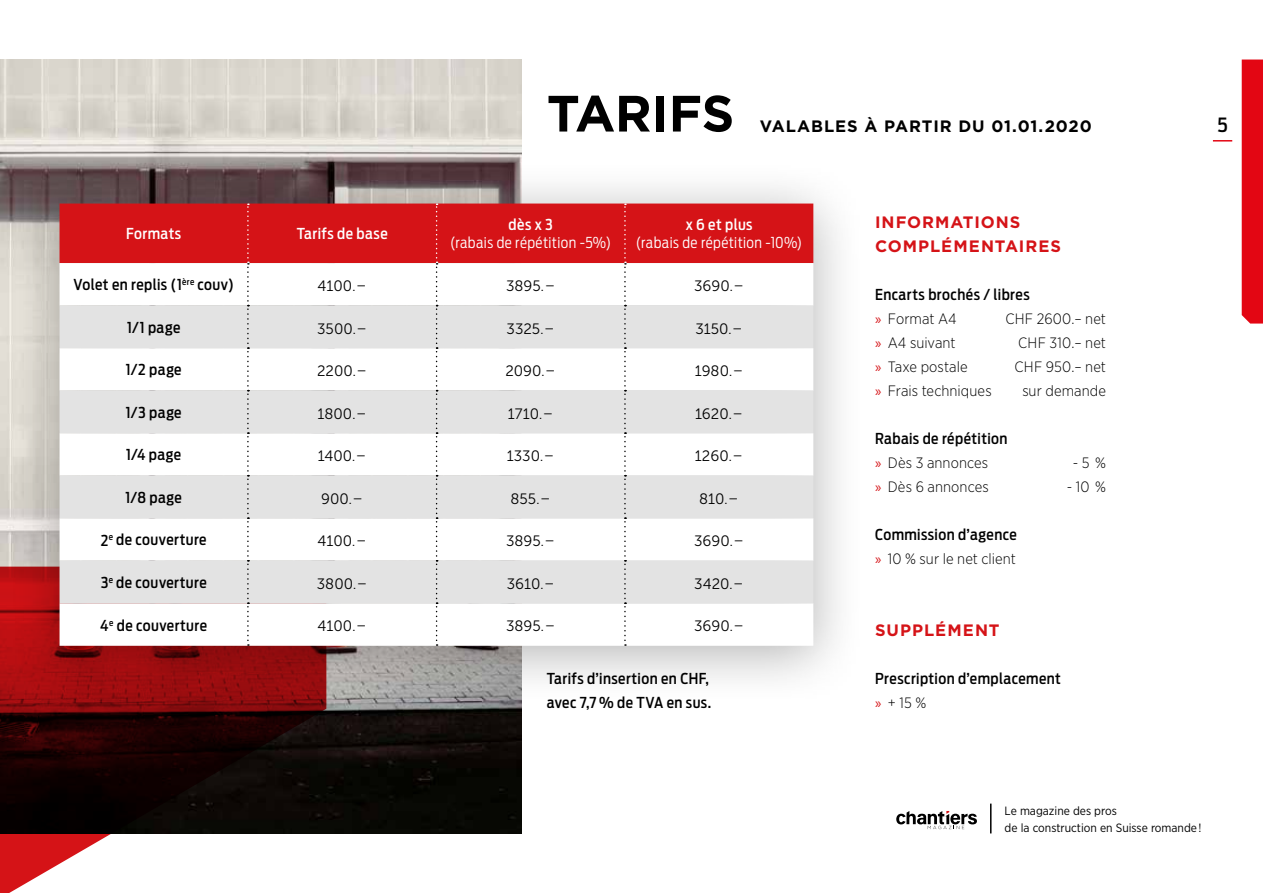
<style>
.page{position:relative;width:1263px;height:893px;background:#fff}
.page>*{position:absolute;margin:0;border:0;box-sizing:border-box;transform-origin:0 0}
.t1{font:700 51px "Gotham";letter-spacing:-.01em;color:#000}
.t2{font:500 19.5px "Antenna Cond";color:#000}
.t3{font:700 16.5px/24px "Gotham";letter-spacing:.06em;color:#d51317}
.t4{font:700 16.5px "Gotham";letter-spacing:.055em;color:#000}
.t5{font:500 15px/24px "Antenna Cond";letter-spacing:.03em;color:#000}
.t6{font:15px "Museo Sans 300";color:#000}
.t7{font:300 15px "Gotham Narrow";letter-spacing:.005em;color:#000}
.t8{font:300 15px "Antenna Cond";letter-spacing:.03em;color:#fff}
.t9{font:500 15px "Antenna Cond";letter-spacing:.03em;color:#fff}
.t10{font:12px/16.5px "Gotham Narrow";color:#000}
.s1{font-family:"Myriad Pro";font-weight:400;color:#d51317}
</style>
<div class="page">
<img style="left:0;top:60px;width:521px;height:774px">
<svg style="left:0;top:567px;width:326px;height:326px"></svg>
<div style="left:7px;top:160px;width:859px;height:547px;background:#000;opacity:.3"></div>
<svg style="left:60px;top:204px;width:753px;height:442px"></svg>
<svg style="left:896px;top:811px;width:81px;height:18px"></svg>
<svg style="left:990px;top:804px;width:1px;height:29px"></svg>
<div style="left:1242px;top:60px;width:21px;height:264px;background:#e30613"></div>
<svg style="left:1213px;top:140px;width:19px;height:2px"></svg>
<h1 class="t1" style="left:547px;top:80px;width:189px">TARIFS</h1>
<p class="t4" style="left:760px;top:115px;width:334px">VALABLES À PARTIR DU 01.01.2020</p>
<p class="t9" style="left:126px;top:225px;width:57px">Formats</p>
<p class="t9" style="left:297px;top:225px;width:92px">Tarifs de base</p>
<p class="t9" style="left:509px;top:216px;width:46px">dès x 3</p>
<p class="t8" style="left:450px;top:234px;width:163px">(rabais de répétition -5%)</p>
<p class="t9" style="left:686px;top:216px;width:68px">x 6 et plus</p>
<p class="t8" style="left:636px;top:234px;width:168px">(rabais de répétition -10%)</p>
<p class="t5" style="left:73px;top:273px;width:162px">Volet en replis (1<sup>ère</sup> couv)</p>
<p class="t6" style="left:318px;top:278px;width:51px">4100.–</p>
<p class="t6" style="left:506px;top:278px;width:51px">3895.–</p>
<p class="t6" style="left:694px;top:278px;width:52px">3690.–</p>
<p class="t5" style="left:127px;top:315px;width:55px">1/1 page</p>
<p class="t6" style="left:317px;top:320px;width:52px">3500.–</p>
<p class="t6" style="left:507px;top:320px;width:50px">3325.–</p>
<p class="t6" style="left:695px;top:320px;width:49px">3150.–</p>
<p class="t5" style="left:126px;top:358px;width:57px">1/2 page</p>
<p class="t6" style="left:317px;top:363px;width:52px">2200.–</p>
<p class="t6" style="left:505px;top:363px;width:52px">2090.–</p>
<p class="t6" style="left:695px;top:363px;width:50px">1980.–</p>
<p class="t5" style="left:126px;top:400px;width:57px">1/3 page</p>
<p class="t6" style="left:318px;top:405px;width:51px">1800.–</p>
<p class="t6" style="left:508px;top:405px;width:47px">1710.–</p>
<p class="t6" style="left:695px;top:405px;width:50px">1620.–</p>
<p class="t5" style="left:126px;top:443px;width:57px">1/4 page</p>
<p class="t6" style="left:318px;top:448px;width:50px">1400.–</p>
<p class="t6" style="left:507px;top:448px;width:49px">1330.–</p>
<p class="t6" style="left:695px;top:448px;width:50px">1260.–</p>
<p class="t5" style="left:125px;top:486px;width:58px">1/8 page</p>
<p class="t6" style="left:321px;top:490px;width:44px">900.–</p>
<p class="t6" style="left:510px;top:490px;width:42px">855.–</p>
<p class="t6" style="left:699px;top:490px;width:41px">810.–</p>
<p class="t5" style="left:101px;top:528px;width:107px">2<sup>e</sup> de couverture</p>
<p class="t6" style="left:318px;top:533px;width:51px">4100.–</p>
<p class="t6" style="left:506px;top:533px;width:51px">3895.–</p>
<p class="t6" style="left:694px;top:533px;width:52px">3690.–</p>
<p class="t5" style="left:101px;top:571px;width:107px">3<sup>e</sup> de couverture</p>
<p class="t6" style="left:317px;top:576px;width:52px">3800.–</p>
<p class="t6" style="left:507px;top:576px;width:50px">3610.–</p>
<p class="t6" style="left:694px;top:576px;width:51px">3420.–</p>
<p class="t5" style="left:100px;top:613px;width:108px">4<sup>e</sup> de couverture</p>
<p class="t6" style="left:318px;top:618px;width:51px">4100.–</p>
<p class="t6" style="left:506px;top:618px;width:51px">3895.–</p>
<p class="t6" style="left:694px;top:618px;width:52px">3690.–</p>
<p class="t5" style="left:547px;top:666px;width:166px">Tarifs d’insertion en CHF, avec 7,7 % de TVA en sus.</p>
<p class="t3" style="left:875px;top:210px;width:187px">INFORMATIONS<br>COMPLÉMENTAIRES</p>
<p class="t5" style="left:875px;top:282px;width:156px">Encarts brochés / libres</p>
<p class="t7" style="left:875px;top:309px;width:83px"><span class="s1">»</span> Format A4</p>
<p class="t7" style="left:1005px;top:309px;width:102px">CHF 2600.– net</p>
<p class="t7" style="left:875px;top:333px;width:82px"><span class="s1">»</span> A4 suivant</p>
<p class="t7" style="left:1018px;top:333px;width:89px">CHF 310.– net</p>
<p class="t7" style="left:875px;top:357px;width:94px"><span class="s1">»</span> Taxe postale</p>
<p class="t7" style="left:1014px;top:357px;width:93px">CHF 950.– net</p>
<p class="t7" style="left:875px;top:381px;width:118px"><span class="s1">»</span> Frais techniques</p>
<p class="t7" style="left:1022px;top:381px;width:85px">sur demande</p>
<p class="t5" style="left:875px;top:426px;width:134px">Rabais de répétition</p>
<p class="t7" style="left:875px;top:453px;width:115px"><span class="s1">»</span> Dès 3 annonces</p>
<p class="t7" style="left:1073px;top:453px;width:35px">- 5 %</p>
<p class="t7" style="left:875px;top:477px;width:115px"><span class="s1">»</span> Dès 6 annonces</p>
<p class="t7" style="left:1067px;top:477px;width:41px">- 10 %</p>
<p class="t5" style="left:875px;top:522px;width:143px">Commission d’agence</p>
<p class="t7" style="left:875px;top:549px;width:142px"><span class="s1">»</span> 10 % sur le net client</p>
<p class="t3" style="left:875px;top:618px;width:126px">SUPPLÉMENT</p>
<p class="t5" style="left:875px;top:666px;width:187px">Prescription d’emplacement</p>
<p class="t7" style="left:875px;top:693px;width:53px"><span class="s1">»</span> + 15 %</p>
<h2 class="t2" style="left:1217px;top:113px;width:12px">5</h2>
<p class="t10" style="left:1005px;top:802px;width:198px">Le magazine des pros<br>de la construction en Suisse romande !</p>
</div>
